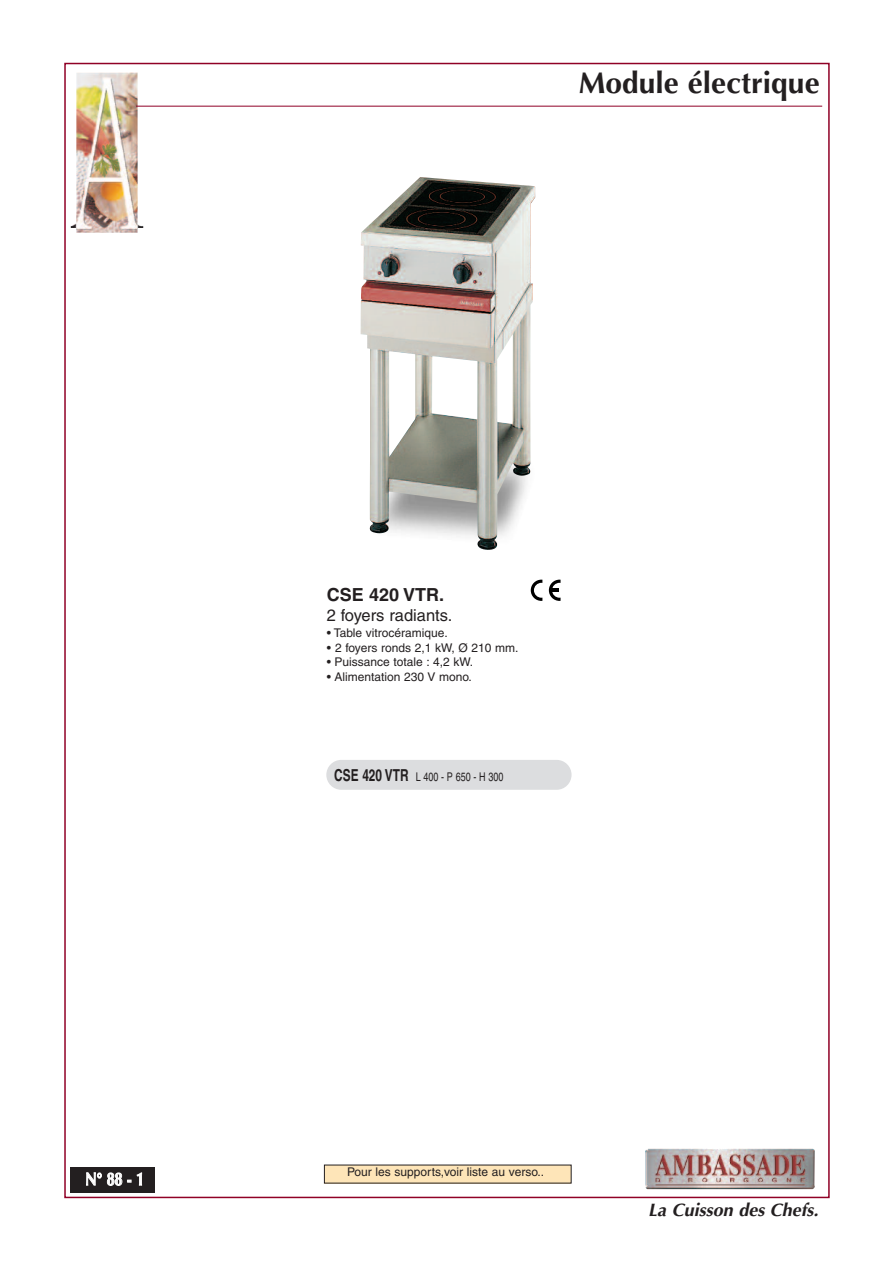
<style>
.page{position:relative;width:893px;height:1263px;background:#fff}
.page>*{position:absolute;margin:0;border:0;box-sizing:border-box;transform-origin:0 0}
.t1{font:700 30px "Optima";color:#231f20}
.t2{font:italic 700 18px "Optima";color:#231f20}
.t3{font:700 18px "Helvetica";color:#231f20}
.t4{font:700 18px "Optima";color:#fff;scale:.8 1}
.t5{font:16.5px "Helvetica";color:#231f20}
.t6{font:12px "Helvetica";color:#231f20}
.t7{font:12px "Helvetica";color:#231f20;scale:.75 1}
.s1{font-weight:700;font-size:16.5px}
</style>
<div class="page">
<img style="left:70px;top:72px;width:73px;height:161px">
<div style="left:71px;top:1167px;width:84px;height:25px;background:#231f20"></div>
<hr style="left:136px;top:106px;width:686px;height:1px;background:#900126">
<div style="left:324px;top:1165px;width:247px;height:18px;background:#fee5b8"></div>
<div style="left:326px;top:760px;width:246px;height:30px;background:#dcdddf;border-radius:15px"></div>
<img style="left:361px;top:177px;width:174px;height:372px">
<svg style="left:531px;top:580px;width:11px;height:21px"></svg>
<svg style="left:549px;top:580px;width:12px;height:21px"></svg>
<img style="left:645px;top:1149px;width:170px;height:40px">
<h1 class="t1" style="left:579px;top:71px;width:242px">Module électrique</h1>
<h2 class="t4" style="left:85px;top:1171px;width:75px">N° 88 - 1</h2>
<h2 class="t3" style="left:327px;top:588px;width:119px">CSE 420 VTR.</h2>
<h3 class="t5" style="left:327px;top:609px;width:127px">2 foyers radiants.</h3>
<p class="t6" style="left:327px;top:629px;width:122px">• Table vitrocéramique.</p>
<p class="t6" style="left:327px;top:643px;width:193px">• 2 foyers ronds 2,1 kW, Ø 210 mm.</p>
<p class="t6" style="left:327px;top:657px;width:148px">• Puissance totale : 4,2 kW.</p>
<p class="t6" style="left:327px;top:672px;width:147px">• Alimentation 230 V mono.</p>
<p class="t7" style="left:334px;top:772px;width:227px"><span class="s1">CSE 420 VTR</span> L 400 - P 650 - H 300</p>
<p class="t6" style="left:347px;top:1167px;width:199px">Pour les supports,voir liste au verso..</p>
<h2 class="t2" style="left:648px;top:1202px;width:172px">La Cuisson des Chefs.</h2>
</div>
